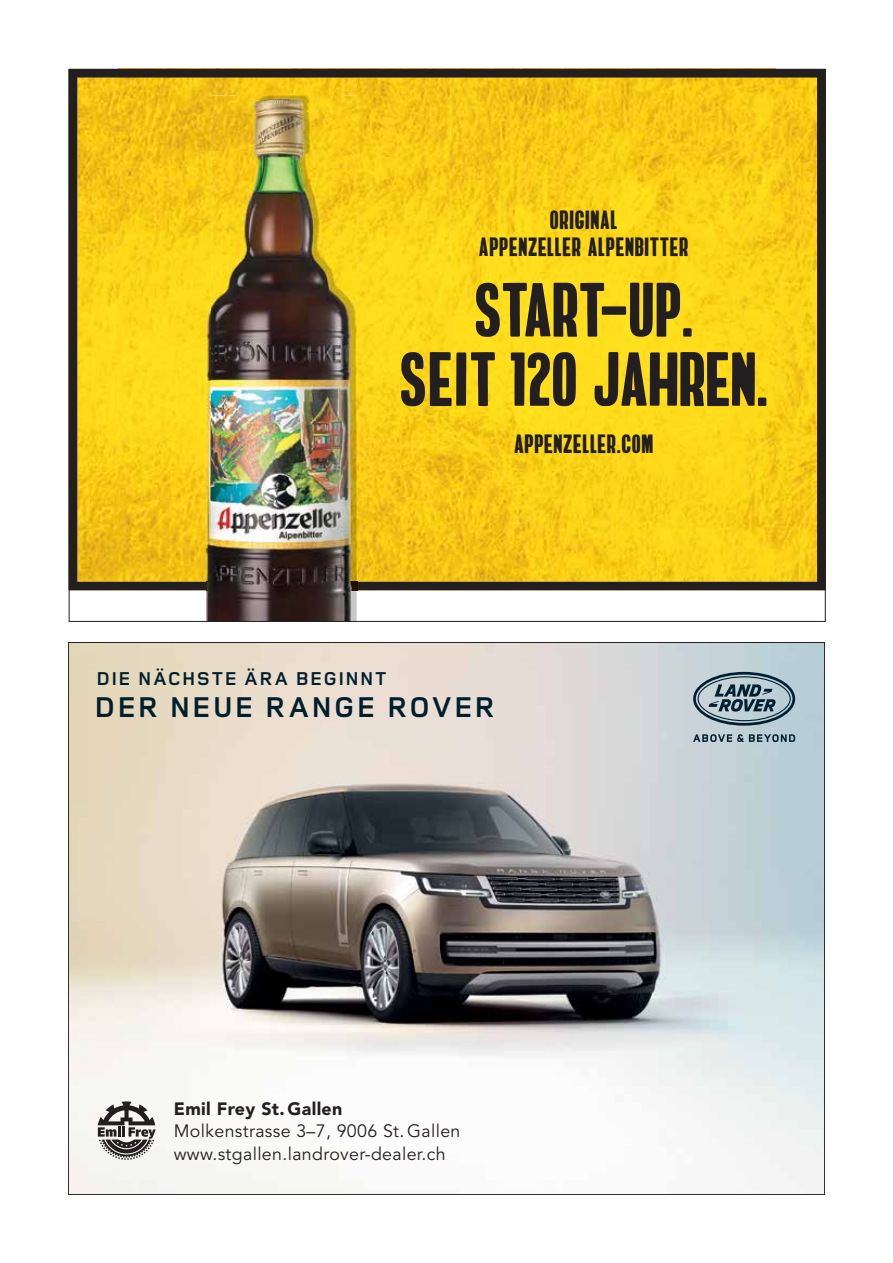
<style>
.page{position:relative;width:893px;height:1263px;background:#fff}
.page>*{position:absolute;margin:0;border:0;box-sizing:border-box;transform-origin:0 0}
.t1{font:78px/69.3px "Alberto";color:#231f20;text-align:center}
.t2{font:700 29.7px "Land Rover Wide";letter-spacing:-.005em;color:#001e2c}
.t3{font:27px/27px "Alberto";letter-spacing:.025em;color:#231f20;text-align:center}
.t4{font:700 19.35px "Land Rover Wide";color:#001e2c}
.t5{font:17.85px/22.2px "Avenir LT Com";letter-spacing:.02em;color:#231f20}
.t6{font:900 17.85px "Avenir LT Com";letter-spacing:.02em;color:#231f20}
</style>
<div class="page">
<svg style="left:71px;top:71px;width:753px;height:519px;background:#edc618"></svg>
<img style="left:212px;top:95px;width:145px;height:487px">
<img style="left:206px;top:590px;width:151px;height:30px">
<svg style="left:351px;top:582px;width:6px;height:8px"></svg>
<img style="left:206px;top:100px;width:145px;height:482px">
<svg style="left:206px;top:582px;width:6px;height:8px"></svg>
<img style="left:212px;top:582px;width:139px;height:8px">
<img style="left:70px;top:644px;width:753px;height:549px">
<svg style="left:693px;top:672px;width:102px;height:54px;background:#8499a3"></svg>
<svg style="left:693px;top:734px;width:102px;height:8px"></svg>
<svg style="left:98px;top:1101px;width:58px;height:59px"></svg>
<h3 class="t3" style="left:479px;top:206px;width:211px">ORIGINAL<br>APPENZELLER ALPENBITTER</h3>
<h1 class="t1" style="left:399px;top:274px;width:370px">START-UP.<br>SEIT 120 JAHREN.</h1>
<h3 class="t3" style="left:514px;top:429px;width:141px">APPENZELLER.COM</h3>
<p class="t4" style="left:96px;top:665px;width:293px">DIE NÄCHSTE ÄRA BEGINNT</p>
<h2 class="t2" style="left:94px;top:687px;width:404px">DER NEUE RANGE ROVER</h2>
<p class="t6" style="left:174px;top:1098px;width:170px">Emil Frey St. Gallen</p>
<p class="t5" style="left:174px;top:1120px;width:288px">Molkenstrasse 3–7, 9006 St. Gallen www.stgallen.landrover-dealer.ch</p>
</div>
